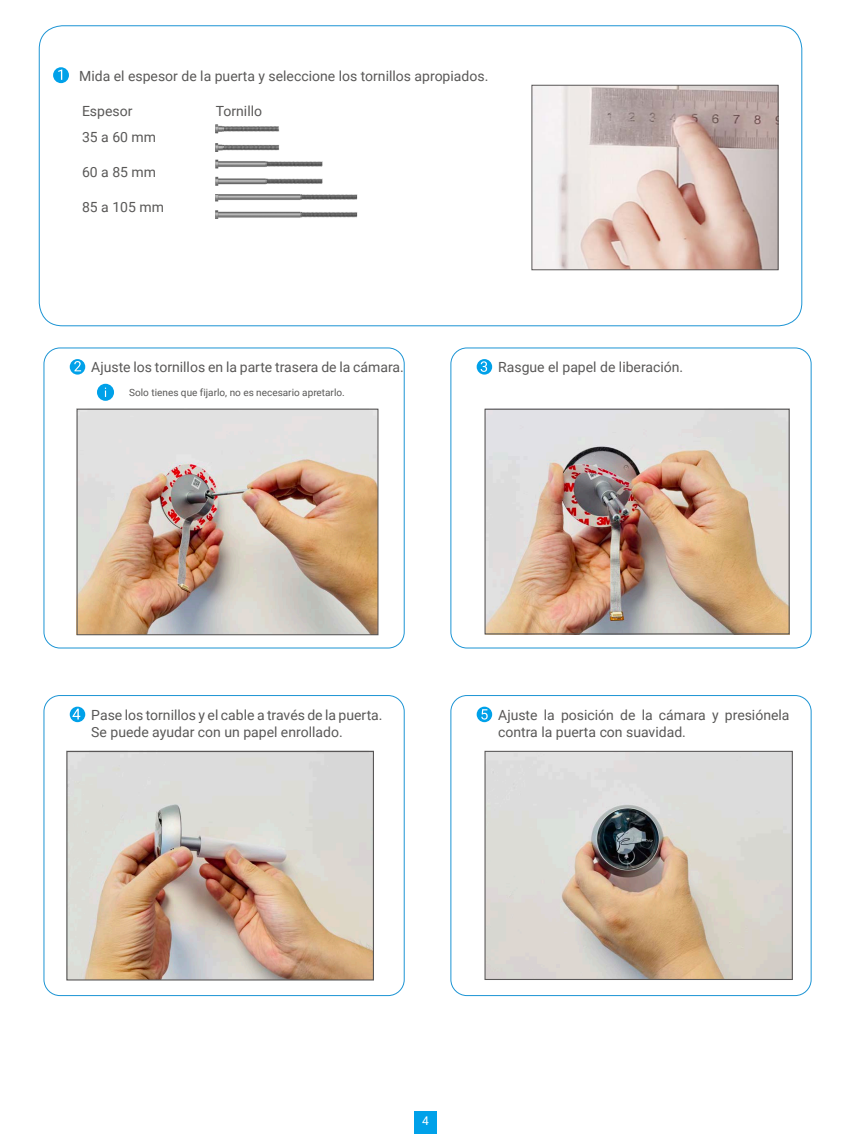
<style>
.page{position:relative;width:851px;height:1134px;background:#fff}
.page>*{position:absolute;margin:0;border:0;box-sizing:border-box;transform-origin:0 0}
.t1{font:14px/16.8px "Roboto";color:#595857}
.t2{font:12px "Roboto";color:#fff}
.t3{font:10px "Roboto";color:#595857}
</style>
<div class="page">
<div style="left:414px;top:1111px;width:23px;height:23px;background:#00a1e9"></div>
<img style="left:533px;top:87px;width:243px;height:181px">
<svg style="left:53px;top:67px;width:16px;height:16px"></svg>
<svg style="left:58px;top:69px;width:4px;height:11px"></svg>
<img style="left:216px;top:124px;width:64px;height:27px">
<img style="left:216px;top:160px;width:107px;height:26px">
<img style="left:216px;top:194px;width:141px;height:25px">
<div style="left:531px;top:85px;width:247px;height:185px;border:1px solid #595757"></div>
<div style="left:44px;top:348px;width:360px;height:300px;border:1px solid #1c94d4;border-radius:16px"></div>
<img style="left:79px;top:411px;width:297px;height:222px">
<svg style="left:70px;top:359px;width:15px;height:16px"></svg>
<svg style="left:74px;top:361px;width:7px;height:10px"></svg>
<div style="left:77px;top:409px;width:301px;height:226px;border:1px solid #595757"></div>
<svg style="left:97px;top:384px;width:17px;height:17px"></svg>
<svg style="left:476px;top:359px;width:16px;height:16px"></svg>
<img style="left:485px;top:411px;width:303px;height:224px">
<div style="left:450px;top:348px;width:361px;height:300px;border:1px solid #1c94d4;border-radius:16px"></div>
<div style="left:484px;top:409px;width:305px;height:225px;border:1px solid #595757"></div>
<svg style="left:480px;top:361px;width:7px;height:11px"></svg>
<img style="left:67px;top:750px;width:307px;height:228px">
<div style="left:70px;top:707px;width:15px;height:15px;background:#00a1e9;border-radius:50%"></div>
<div style="left:44px;top:695px;width:360px;height:301px;border:1px solid #1c94d4;border-radius:16px"></div>
<div style="left:66px;top:751px;width:308px;height:229px;border:1px solid #595757"></div>
<svg style="left:72px;top:709px;width:8px;height:10px"></svg>
<img style="left:486px;top:753px;width:304px;height:225px">
<svg style="left:476px;top:707px;width:16px;height:15px"></svg>
<div style="left:450px;top:695px;width:361px;height:301px;border:1px solid #1c94d4;border-radius:16px"></div>
<div style="left:484px;top:751px;width:308px;height:229px;border:1px solid #595757"></div>
<svg style="left:481px;top:709px;width:6px;height:11px"></svg>
<p class="t1" style="left:79px;top:67px;width:410px">Mida el espesor de la puerta y seleccione los tornillos apropiados.</p>
<p class="t1" style="left:82px;top:102px;width:52px">Espesor</p>
<p class="t1" style="left:216px;top:102px;width:48px">Tornillo</p>
<p class="t1" style="left:82px;top:128px;width:76px">35 a 60 mm</p>
<p class="t1" style="left:82px;top:163px;width:76px">60 a 85 mm</p>
<p class="t1" style="left:82px;top:198px;width:83px">85 a 105 mm</p>
<p class="t1" style="left:91px;top:358px;width:314px">Ajuste los tornillos en la parte trasera de la cámara.</p>
<p class="t3" style="left:129px;top:385px;width:217px">Solo tienes que fijarlo, no es necesario apretarlo.</p>
<p class="t1" style="left:498px;top:358px;width:186px">Rasgue el papel de liberación.</p>
<p class="t1" style="left:91px;top:706px;width:293px">Pase los tornillos y el cable a través de la puerta.<br>Se puede ayudar con un papel enrollado.</p>
<p class="t1" style="left:498px;top:706px;width:293px">Ajuste la posición de la cámara y presiónela contra la puerta con suavidad.</p>
<p class="t2" style="left:422px;top:1112px;width:8px">4</p>
</div>
